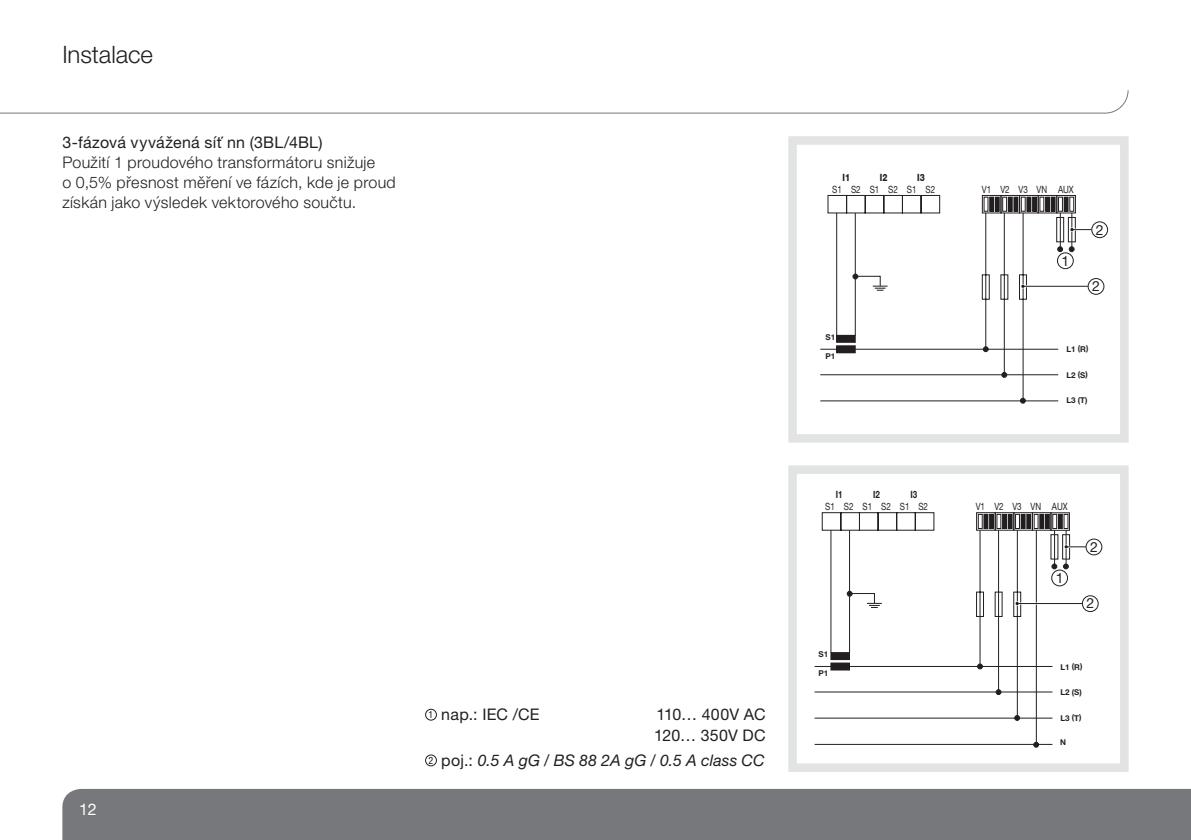
<style>
.page{position:relative;width:1191px;height:840px;background:#fff}
.page>*{position:absolute;margin:0;border:0;box-sizing:border-box;transform-origin:0 0}
.t1{font:300 24px "Helvetica Neue LT Pro";letter-spacing:-.005em;color:#231f20}
.t2{font:300 16px/20px "Helvetica Neue LT Pro";letter-spacing:.02em;color:#231f20}
.t3{font:16px/20px "Helvetica Neue LT Pro";letter-spacing:.015em;color:#231f20}
.t4{font:italic 16px "Helvetica Neue LT Pro";letter-spacing:.01em;color:#231f20}
.t5{font:16px "Helvetica Neue LT Pro";color:#fff}
.t6{font:14px "Helvetica Neue LT Com";color:#231f20}
.t7{font:10px "Helvetica Neue LT Com";color:#231f20;scale:.8 1}
.t8{font:800 10px "Helvetica Neue LT Com";color:#231f20;scale:.8 1}
.t9{font:700 10px "Helvetica Neue LT Com";color:#231f20;scale:.8 1}
.t10{font:700 8px "Helvetica Neue LT Com";color:#231f20}
.s1{font-stretch:condensed;font-size:10px}
.s2{font-style:normal;font-stretch:condensed;font-size:10px}
.s3{font-style:normal}
</style>
<div class="page">
<div style="left:62px;top:788px;width:1129px;height:51px;background:#77787b"></div>
<svg style="left:0;top:90px;width:1128px;height:23px"></svg>
<hr style="left:820px;top:348px;width:238px;height:1px;background:#231f20">
<hr style="left:820px;top:374px;width:238px;height:1px;background:#231f20">
<hr style="left:820px;top:400px;width:238px;height:1px;background:#231f20">
<svg style="left:827px;top:194px;width:278px;height:209px"></svg>
<div style="left:1091px;top:221px;width:17px;height:17px;border:1px solid #231f20;border-radius:50%"></div>
<div style="left:788px;top:136px;width:340px;height:306px;border:8px solid #e2e3e4"></div>
<hr style="left:814px;top:665px;width:238px;height:1px;background:#231f20">
<hr style="left:814px;top:691px;width:238px;height:1px;background:#231f20">
<hr style="left:814px;top:717px;width:238px;height:1px;background:#231f20">
<hr style="left:814px;top:743px;width:238px;height:1px;background:#231f20">
<div style="left:831px;top:652px;width:18px;height:7px;background:#231f20"></div>
<div style="left:830px;top:651px;width:20px;height:8px;border:1px solid #231f20"></div>
<hr style="left:830px;top:530px;width:1px;height:122px;background:#231f20">
<div style="left:831px;top:662px;width:18px;height:7px;background:#231f20"></div>
<div style="left:830px;top:662px;width:20px;height:8px;border:1px solid #231f20"></div>
<svg style="left:1033px;top:741px;width:6px;height:6px"></svg>
<hr style="left:1035px;top:530px;width:1px;height:214px;background:#231f20">
<svg style="left:975px;top:512px;width:28px;height:182px"></svg>
<div style="left:978px;top:514px;width:4px;height:14px;border:1px solid #231f20"></div>
<hr style="left:984px;top:514px;width:4px;height:14px;background:#231f20">
<div style="left:983px;top:514px;width:5px;height:14px;border:1px solid #231f20"></div>
<div style="left:989px;top:514px;width:4px;height:14px;border:1px solid #231f20"></div>
<div style="left:994px;top:512px;width:20px;height:18px;border:1px solid #231f20"></div>
<div style="left:1002px;top:514px;width:4px;height:14px;border:1px solid #231f20"></div>
<div style="left:1008px;top:514px;width:4px;height:14px;border:1px solid #231f20"></div>
<div style="left:1013px;top:512px;width:20px;height:18px;border:1px solid #231f20"></div>
<div style="left:1015px;top:514px;width:4px;height:14px;border:1px solid #231f20"></div>
<div style="left:1021px;top:514px;width:4px;height:14px;border:1px solid #231f20"></div>
<hr style="left:1026px;top:514px;width:4px;height:14px;background:#231f20">
<div style="left:1026px;top:514px;width:5px;height:14px;border:1px solid #231f20"></div>
<div style="left:1032px;top:512px;width:19px;height:18px;border:1px solid #231f20"></div>
<hr style="left:1039px;top:514px;width:4px;height:14px;background:#231f20">
<div style="left:1039px;top:514px;width:5px;height:14px;border:1px solid #231f20"></div>
<div style="left:1045px;top:514px;width:4px;height:14px;border:1px solid #231f20"></div>
<svg style="left:821px;top:512px;width:114px;height:19px"></svg>
<div style="left:1052px;top:514px;width:5px;height:14px;border:1px solid #231f20"></div>
<div style="left:1058px;top:514px;width:4px;height:14px;border:1px solid #231f20"></div>
<hr style="left:849px;top:530px;width:1px;height:122px;background:#231f20">
<svg style="left:846px;top:590px;width:35px;height:17px"></svg>
<hr style="left:1017px;top:602px;width:65px;height:2px;background:#fff">
<svg style="left:1012px;top:529px;width:9px;height:191px"></svg>
<hr style="left:1017px;top:602px;width:65px;height:1px;background:#231f20">
<hr style="left:1054px;top:530px;width:1px;height:36px;background:#231f20">
<hr style="left:1065px;top:530px;width:1px;height:36px;background:#231f20">
<svg style="left:1050px;top:533px;width:49px;height:79px"></svg>
<div style="left:1085px;top:538px;width:17px;height:17px;border:1px solid #231f20;border-radius:50%"></div>
<div style="left:1050px;top:512px;width:20px;height:18px;border:1px solid #231f20"></div>
<div style="left:788px;top:465px;width:340px;height:306px;border:8px solid #e2e3e4"></div>
<div style="left:425px;top:708px;width:12px;height:12px;border:1px solid #231f20;border-radius:50%"></div>
<div style="left:425px;top:754px;width:12px;height:11px;border:1px solid #231f20;border-radius:50%"></div>
<h1 class="t1" style="left:62px;top:45px;width:92px">Instalace</h1>
<p class="t3" style="left:62px;top:134px;width:262px">3-fázová vyvážená síť nn (3BL/4BL)</p>
<p class="t2" style="left:62px;top:154px;width:335px">Použití 1 proudového transformátoru snižuje<br>o 0,5% přesnost měření ve fázích, kde je proud získán jako výsledek vektorového součtu.</p>
<p class="t5" style="left:79px;top:802px;width:19px">12</p>
<p class="t3" style="left:428px;top:706px;width:112px"><span class="s1">1</span> nap.: IEC /CE</p>
<p class="t3" style="left:654px;top:706px;width:113px">110… 400V AC<br>120… 350V DC</p>
<p class="t4" style="left:428px;top:754px;width:337px"><span class="s2">2</span> <span class="s3">poj.:</span> 0.5 A gG / BS 88 2A gG / 0.5 A class CC</p>
<p class="t8" style="left:842px;top:171px;width:11px">I1</p>
<p class="t8" style="left:880px;top:171px;width:11px">I2</p>
<p class="t8" style="left:917px;top:171px;width:11px">I3</p>
<p class="t7" style="left:832px;top:183px;width:130px">S1 S2 S1 S2 S1 S2</p>
<p class="t10" style="left:825px;top:332px;width:11px">S1</p>
<p class="t10" style="left:825px;top:351px;width:11px">P1</p>
<p class="t9" style="left:836px;top:488px;width:10px">I1</p>
<p class="t9" style="left:873px;top:488px;width:10px">I2</p>
<p class="t9" style="left:910px;top:488px;width:10px">I3</p>
<p class="t7" style="left:825px;top:500px;width:130px">S1 S2 S1 S2 S1 S2</p>
<p class="t10" style="left:818px;top:649px;width:11px">S1</p>
<p class="t10" style="left:818px;top:668px;width:11px">P1</p>
<p class="t7" style="left:981px;top:183px;width:117px">V1 V2 V3 VN AUX</p>
<p class="t6" style="left:1061px;top:252px;width:9px">1</p>
<p class="t6" style="left:1096px;top:222px;width:9px">2</p>
<p class="t6" style="left:1092px;top:278px;width:9px">2</p>
<p class="t10" style="left:1066px;top:344px;width:23px">L1 (R)</p>
<p class="t10" style="left:1066px;top:370px;width:23px">L2 (S)</p>
<p class="t10" style="left:1066px;top:396px;width:23px">L3 (T)</p>
<p class="t7" style="left:975px;top:500px;width:117px">V1 V2 V3 VN AUX</p>
<p class="t6" style="left:1055px;top:569px;width:9px">1</p>
<p class="t6" style="left:1090px;top:538px;width:9px">2</p>
<p class="t6" style="left:1086px;top:595px;width:9px">2</p>
<p class="t10" style="left:1060px;top:661px;width:23px">L1 (R)</p>
<p class="t10" style="left:1060px;top:687px;width:23px">L2 (S)</p>
<p class="t10" style="left:1060px;top:712px;width:23px">L3 (T)</p>
<p class="t10" style="left:1060px;top:737px;width:7px">N</p>
</div>
